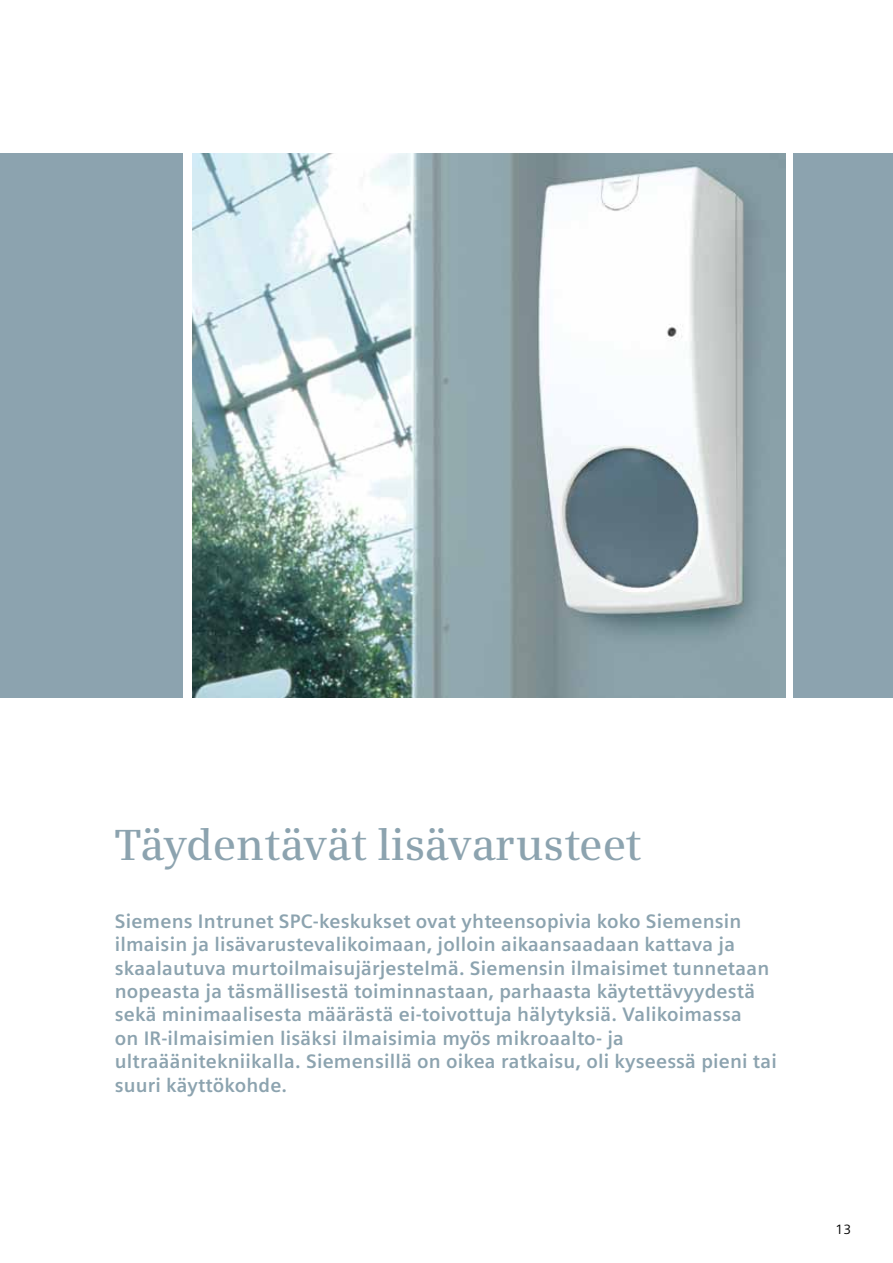
<style>
.page{position:relative;width:893px;height:1263px;background:#fff}
.page>*{position:absolute;margin:0;border:0;box-sizing:border-box;transform-origin:0 0}
.t1{font:600 43.5px "Siemens Serif";letter-spacing:-.005em;color:#8ca3af}
.t2{font:700 19.5px/23.4px "Siemens Sans";letter-spacing:.01em;color:#8ca3af}
.t3{font:13.5px "Siemens Sans";color:#000}
</style>
<div class="page">
<div style="left:0;top:153px;width:183px;height:544px;background:#8ca3af"></div>
<div style="left:794px;top:153px;width:99px;height:544px;background:#8ca3af"></div>
<img style="left:192px;top:153px;width:594px;height:544px">
<h1 class="t1" style="left:115px;top:819px;width:528px">Täydentävät lisävarusteet</h1>
<p class="t2" style="left:115px;top:909px;width:664px">Siemens Intrunet SPC-keskukset ovat yhteensopivia koko Siemensin ilmaisin ja lisävarustevalikoimaan, jolloin aikaansaadaan kattava ja skaalautuva murtoilmaisujärjestelmä. Siemensin ilmaisimet tunnetaan nopeasta ja täsmällisestä toiminnastaan, parhaasta käytettävyydestä sekä minimaalisesta määrästä ei-toivottuja hälytyksiä. Valikoimassa<br>on IR-ilmaisimien lisäksi ilmaisimia myös mikroaalto- ja ultraäänitekniikalla. Siemensillä on oikea ratkaisu, oli kyseessä pieni tai suuri käyttökohde.</p>
<p class="t3" style="left:836px;top:1221px;width:17px">13</p>
</div>
